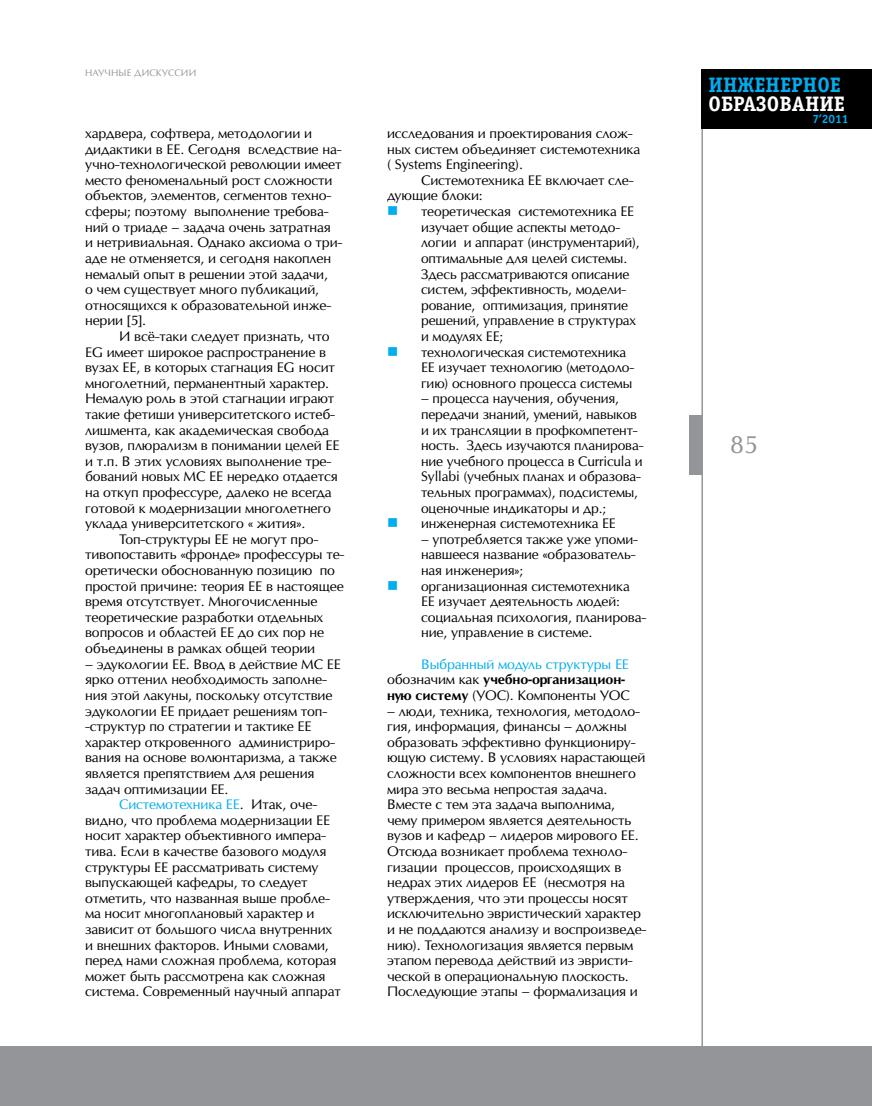
<style>
.page{position:relative;width:872px;height:1106px;background:#fff}
.page>*{position:absolute;margin:0;border:0;box-sizing:border-box;transform-origin:0 0}
.t1{font:24px "Opium New";color:#939598}
.t2{font:700 21px "Officina Serif C";color:#fff}
.t3{font:700 21px "Officina Serif C";color:#00adef}
.t4{font:15px "Wingdings";color:#00adef}
.t5{font:13.2px/15.6px "Opium New";letter-spacing:-.01em;color:#000}
.t6{font:700 13.2px/15.6px "Opium New";letter-spacing:-.01em;color:#000}
.t7{font:700 12px "Officina Sans C";color:#00adef}
.t8{font:9px "Opium New";letter-spacing:.01em;color:#939598}
.s1{color:#00adef}
.s2{font-weight:400;color:#00adef}
.s3{font-weight:400}
</style>
<div class="page">
<hr style="left:701px;top:69px;width:2px;height:1037px;background:#939598">
<div style="left:701px;top:69px;width:171px;height:60px;background:#000"></div>
<div style="left:689px;top:415px;width:13px;height:60px;background:#939598"></div>
<div style="left:0;top:1046px;width:872px;height:60px;background:#939598"></div>
<p class="t8" style="left:85px;top:67px;width:8px">НАУ</p>
<p class="t8" style="left:104px;top:67px;width:66px">ЧН ЫЕ ДИСКУССИИ</p>
<p class="t5" style="left:85px;top:125px;width:259px">хардвера, софтвера, методологии и дидактики в ЕЕ . Сегодня вследствие на&shy;учно-технологической революции имеет место феноменальный рост сложности объектов, элементов, сегментов техно&shy;сферы; поэтому выполнение требова&shy;ний о триаде – задача очень затратная<br>и нетривиальная. Однако аксиома о три&shy;аде не отменяется, и сегодня накоплен немалый опыт в решении этой задачи,<br>о чем существует много публикаций, относящихся к образовательной инже&shy;нерии [5].</p>
<p class="t5" style="left:85px;top:328px;width:254px;text-indent:34px">И всё-таки следует признать, что EG имеет широкое распространение в вузах ЕЕ, в которых стагнация EG носит многолетний, перманентный характер.<br>Н емалую роль в этой стагнации играют такие фетиши университетского истеб&shy;лишмента, как академическая свобода вузов, плюрализм в понимании целей ЕЕ и т.п. В этих условиях выполнение тре&shy;бований новых МС ЕЕ нередко отдается на откуп профессуре, далеко не всегда готовой к модернизации многолетнего уклада университетского « жития».</p>
<p class="t5" style="left:85px;top:531px;width:261px;text-indent:34px">Топ-структуры ЕЕ не могут про&shy;тивопоставить «фронде» профессуры те&shy;оретически обоснованную позицию по простой причине: теория ЕЕ в настоящее время отсутствует. Многочисленные теоретические разработки отдельных вопросов и областей ЕЕ до сих пор не объединены в рамках общей теории</p>
<p class="t5" style="left:85px;top:656px;width:253px">– эдукологии ЕЕ . В вод в действие МС ЕЕ ярко оттенил необходимость заполне&shy;ния этой лакуны, поскольку отсутствие эдукологии ЕЕ придает решениям топ--структур по стратегии и тактике ЕЕ характер откровенного администриро&shy;вания на основе волюнтаризма, а также является препятствием для решения задач оптимизации ЕЕ .</p>
<p class="t5" style="left:85px;top:796px;width:257px;text-indent:34px"><span class="s1">Системотехника ЕЕ</span> . И так, оче&shy;видно, что проблема модернизации ЕЕ носит характер объективного импера&shy;тива. Если в качестве базового модуля структуры ЕЕ рассматривать систему выпускающей кафедры, то следует отметить, что названная выше пробле&shy;ма носит многоплановый характер и зависит от большого числа внутренних и внешних факторов. И ными словами, перед нами сложная проблема, которая может быть рассмотрена как сложная система. Современный научный аппарат</p>
<p class="t5" style="left:387px;top:125px;width:255px">исследования и проектирования слож&shy;ных систем объединяет системотехника ( Systems Engineering).</p>
<p class="t5" style="left:387px;top:172px;width:248px;text-indent:34px">Системотехника ЕЕ включает сле&shy;дующие блоки:</p>
<p class="t5" style="left:421px;top:203px;width:220px">теоретическая системотехника ЕЕ изучает общие аспекты методо&shy;логии и аппарат (инструментарий), оптимальные для целей системы.<br>Здесь рассматриваются описание систем, эффективность, модели&shy;рование, оптимизация, принятие решений, управление в структурах и модулях ЕЕ ;<br>технологическая системотехника<br>ЕЕ изучает технологию (методоло&shy;гию) основного процесса системы</p>
<p class="t5" style="left:421px;top:391px;width:224px">– процесса научения, обучения, передачи знаний, умений, навыков и их трансляции в профкомпетент&shy;ность. Здесь изучаются планирова&shy;ние учебного процесса в Curricula и Syllabi (учебных планах и образова&shy;тельных программах), подсистемы, оценочные индикаторы и др.; инженерная системотехника ЕЕ</p>
<p class="t5" style="left:421px;top:531px;width:227px">– употребляется также уже упоми&shy;навшееся название «образователь&shy;ная инженерия»;<br>организационная системотехника<br>ЕЕ изучает деятельность людей: социальная психология, планирова&shy;ние, управление в системе.</p>
<p class="t6" style="left:387px;top:656px;width:240px;text-indent:34px"><span class="s2">В ыбранный модуль структуры ЕЕ </span><span class="s3">обозначим как</span> учебно-организацион&shy;ную систему <span class="s3">(УОС</span></p>
<p class="t4" style="left:387px;top:203px;width:13px">■</p>
<p class="t4" style="left:387px;top:343px;width:13px">■</p>
<p class="t4" style="left:387px;top:515px;width:13px">■</p>
<p class="t4" style="left:387px;top:577px;width:13px">■</p>
<p class="t5" style="left:506px;top:687px;width:105px">). Компоненты УОС</p>
<p class="t5" style="left:387px;top:703px;width:261px">– люди, техника, технология, методоло&shy;гия, информация, финансы – должны образовать эффективно функциониру&shy;ющую систему. В условиях нарастающей сложности всех компонентов внешнего мира это весьма непростая задача.<br>В месте с тем эта задача выполнима, чему примером является деятельность вузов и кафедр – лидеров мирового ЕЕ .<br>Отсюда возникает проблема техноло&shy;гизации процессов, происходящих в недрах этих лидеров ЕЕ (несмотря на утверждения, что эти процессы носят исключительно эвристический характер и не поддаются анализу и воспроизведе&shy;нию). Технологизация является первым этапом перевода действий из эвристи&shy;ческой в операциональную плоскость.<br>Последующие этапы – формализация и</p>
<h2 class="t3" style="left:708px;top:73px;width:134px">ИНЖЕНЕРНОЕ</h2>
<h2 class="t2" style="left:708px;top:91px;width:138px">ОБРАЗОВАНИЕ</h2>
<p class="t7" style="left:812px;top:113px;width:38px">7’2011</p>
<h1 class="t1" style="left:730px;top:429px;width:30px">85</h1>
</div>
